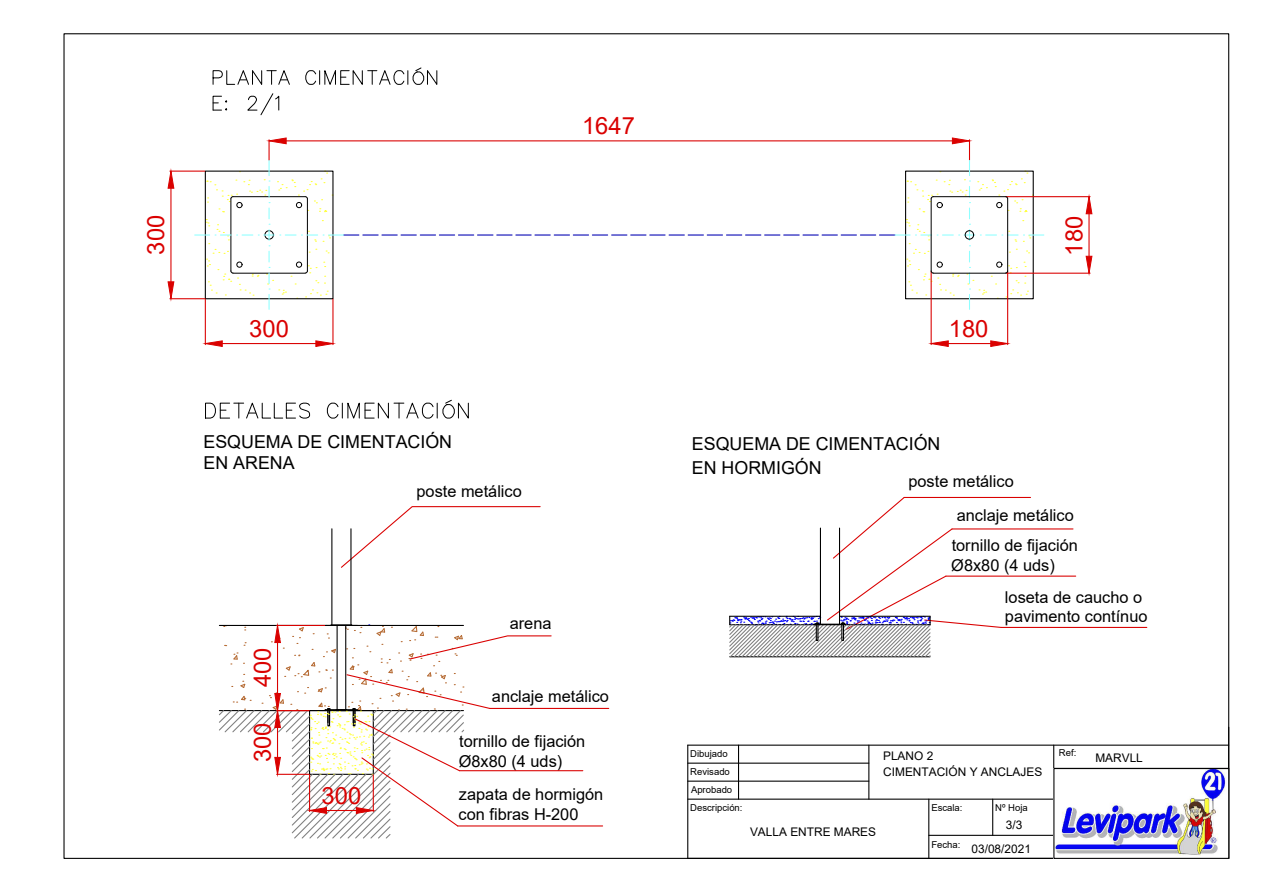
<style>
.page{position:relative;width:1263px;height:893px;background:#fff}
.page>*{position:absolute;margin:0;border:0;box-sizing:border-box;transform-origin:0 0}
.t1{font:23.7px "Arial";color:#da0100}
.t2{font:17.85px/21.3px "Arial";color:#000}
.t3{font:16.35px/19.6px "Arial";color:#000}
.t4{font:11.85px/24.3px "Arial";color:#000}
.t5{font:9.45px/18px "Arial";color:#000}
</style>
<div class="page">
<svg style="left:205px;top:402px;width:106px;height:17px"></svg>
<svg style="left:327px;top:399px;width:142px;height:20px"></svg>
<hr style="left:490px;top:708px;width:119px;height:1px;background:#da0100">
<hr style="left:459px;top:770px;width:124px;height:1px;background:#da0100">
<hr style="left:458px;top:825px;width:145px;height:1px;background:#da0100">
<hr style="left:1001px;top:627px;width:146px;height:1px;background:#da0100">
<hr style="left:946px;top:576px;width:130px;height:1px;background:#da0100">
<hr style="left:952px;top:528px;width:121px;height:1px;background:#da0100">
<hr style="left:904px;top:497px;width:126px;height:1px;background:#da0100">
<svg style="left:341px;top:506px;width:200px;height:63px"></svg>
<svg style="left:212px;top:70px;width:78px;height:15px"></svg>
<svg style="left:305px;top:67px;width:133px;height:18px"></svg>
<svg style="left:212px;top:96px;width:16px;height:15px"></svg>
<svg style="left:247px;top:93px;width:32px;height:23px"></svg>
<hr style="left:170px;top:171px;width:35px;height:1px;background:#da0100">
<hr style="left:170px;top:298px;width:35px;height:1px;background:#da0100">
<hr style="left:170px;top:188px;width:1px;height:94px;background:#da0100">
<svg style="left:167px;top:170px;width:8px;height:19px"></svg>
<svg style="left:167px;top:281px;width:8px;height:18px"></svg>
<hr style="left:205px;top:299px;width:1px;height:46px;background:#da0100">
<hr style="left:332px;top:299px;width:1px;height:46px;background:#da0100">
<hr style="left:222px;top:343px;width:94px;height:1px;background:#da0100">
<svg style="left:205px;top:340px;width:18px;height:7px"></svg>
<svg style="left:315px;top:340px;width:19px;height:7px"></svg>
<hr style="left:1006px;top:196px;width:84px;height:1px;background:#da0100">
<hr style="left:1006px;top:273px;width:84px;height:1px;background:#da0100">
<hr style="left:1088px;top:214px;width:1px;height:42px;background:#da0100">
<svg style="left:1085px;top:196px;width:8px;height:19px"></svg>
<svg style="left:1085px;top:256px;width:8px;height:18px"></svg>
<hr style="left:1007px;top:272px;width:1px;height:73px;background:#da0100">
<hr style="left:931px;top:272px;width:1px;height:73px;background:#da0100">
<hr style="left:948px;top:343px;width:43px;height:1px;background:#da0100">
<svg style="left:990px;top:340px;width:18px;height:7px"></svg>
<svg style="left:930px;top:340px;width:19px;height:7px"></svg>
<hr style="left:331px;top:529px;width:1px;height:96px;background:#000">
<hr style="left:350px;top:529px;width:1px;height:96px;background:#000">
<svg style="left:729px;top:496px;width:273px;height:162px"></svg>
<svg style="left:219px;top:624px;width:333px;height:215px"></svg>
<svg style="left:195px;top:137px;width:849px;height:172px"></svg>
<hr style="left:688px;top:745px;width:541px;height:1px;background:#000">
<hr style="left:688px;top:763px;width:181px;height:1px;background:#000">
<hr style="left:688px;top:781px;width:181px;height:1px;background:#000">
<hr style="left:688px;top:799px;width:366px;height:1px;background:#000">
<hr style="left:929px;top:835px;width:125px;height:1px;background:#000">
<hr style="left:1228px;top:727px;width:1px;height:131px;background:#000">
<hr style="left:687px;top:745px;width:1px;height:113px;background:#000">
<hr style="left:928px;top:799px;width:1px;height:59px;background:#000">
<hr style="left:992px;top:799px;width:1px;height:36px;background:#000">
<hr style="left:738px;top:745px;width:1px;height:54px;background:#000">
<hr style="left:868px;top:745px;width:1px;height:54px;background:#000">
<hr style="left:688px;top:858px;width:541px;height:1px;background:#000">
<hr style="left:1053px;top:745px;width:1px;height:113px;background:#000">
<img style="left:1055px;top:770px;width:172px;height:86px">
<div style="left:1053px;top:768px;width:176px;height:91px;border:1px solid #000"></div>
<h1 class="t1" style="left:140px;top:255px;width:41px;rotate:-90deg">300</h1>
<h1 class="t1" style="left:249px;top:312px;width:41px">300</h1>
<h1 class="t1" style="left:582px;top:110px;width:54px">1647</h1>
<h1 class="t1" style="left:949px;top:312px;width:41px">180</h1>
<h1 class="t1" style="left:1058px;top:256px;width:41px;rotate:-90deg">180</h1>
<p class="t2" style="left:204px;top:431px;width:250px">ESQUEMA DE CIMENTACIÓN<br>EN ARENA</p>
<p class="t2" style="left:692px;top:431px;width:250px;line-height:24.5px">ESQUEMA DE CIMENTACIÓN<br>EN HORMIGÓN</p>
<p class="t3" style="left:416px;top:481px;width:107px">poste metálico</p>
<p class="t3" style="left:957px;top:465px;width:119px;line-height:34px;text-indent:-48px">poste metálico<br>anclaje metálico</p>
<h1 class="t1" style="left:246px;top:687px;width:41px;rotate:-90deg">400</h1>
<h1 class="t1" style="left:246px;top:762px;width:41px;rotate:-90deg">300</h1>
<h1 class="t1" style="left:322px;top:779px;width:41px">300</h1>
<p class="t3" style="left:510px;top:614px;width:43px">arena</p>
<p class="t3" style="left:492px;top:686px;width:119px">anclaje metálico</p>
<p class="t3" style="left:459px;top:731px;width:128px">tornillo de fijación<br>Ø8x80 (4 uds)</p>
<p class="t3" style="left:459px;top:784px;width:146px">zapata de hormigón con fibras H-200</p>
<p class="t3" style="left:951px;top:535px;width:128px">tornillo de fijación<br>Ø8x80 (4 uds)</p>
<p class="t3" style="left:1005px;top:587px;width:144px">loseta de caucho o pavimento contínuo</p>
<p class="t5" style="left:690px;top:745px;width:54px">Dibujado<br>Revisado<br>Aprobado<br>Descripción:</p>
<p class="t4" style="left:883px;top:743px;width:52px">PLANO 2</p>
<p class="t5" style="left:1059px;top:743px;width:19px">Ref:</p>
<p class="t4" style="left:883px;top:760px;width:161px">CIMENTACIÓN Y ANCLAJES</p>
<p class="t4" style="left:750px;top:820px;width:128px">VALLA ENTRE MARES</p>
<p class="t5" style="left:931px;top:799px;width:33px">Escala:</p>
<p class="t5" style="left:995px;top:799px;width:34px">Nº Hoja</p>
<p class="t5" style="left:931px;top:835px;width:31px">Fecha:</p>
<p class="t4" style="left:971px;top:812px;width:61px;text-indent:34px">3/3<br>03/08/2021</p>
<p class="t4" style="left:1095px;top:746px;width:49px">MARVLL</p>
</div>
